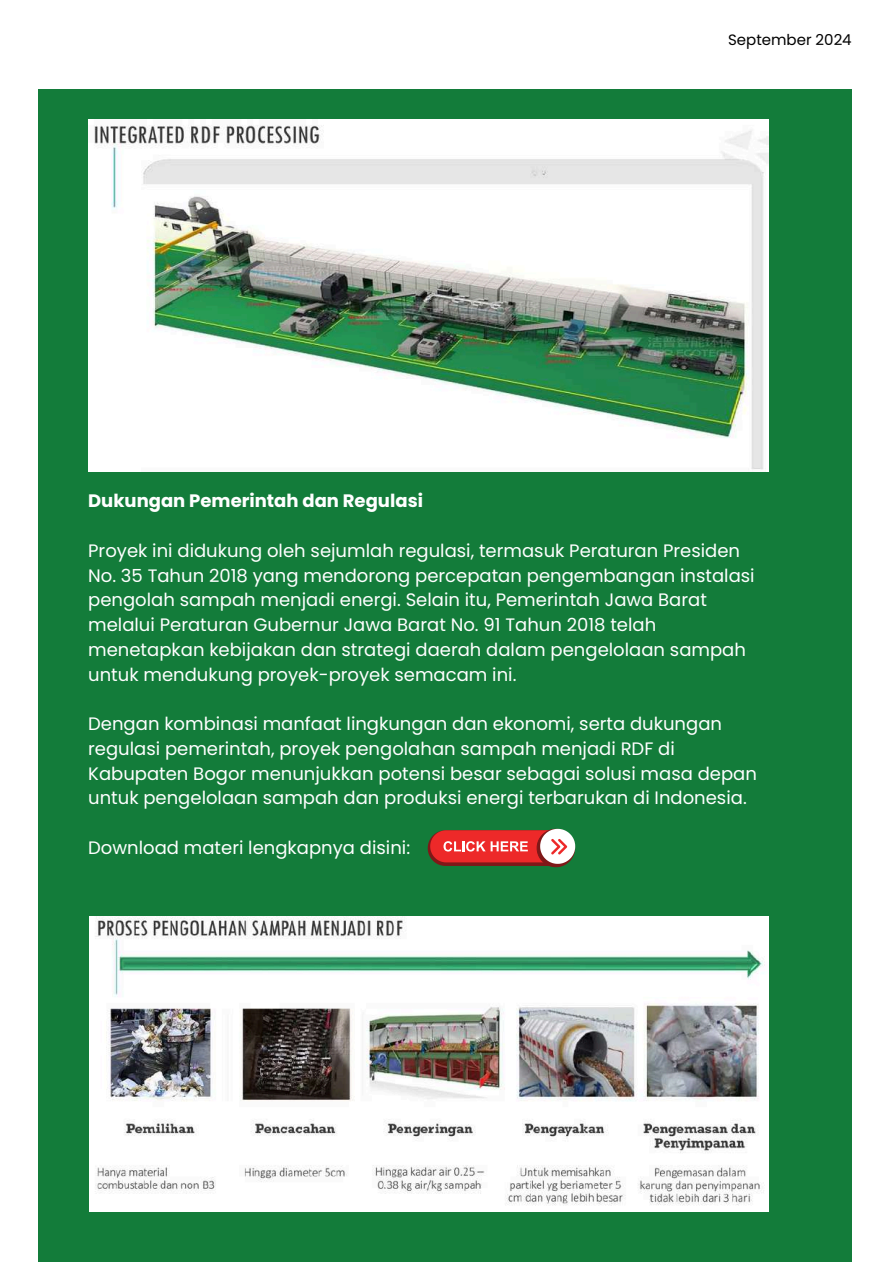
<style>
.page{position:relative;width:894px;height:1264px;background:#fff}
.page>*{position:absolute;margin:0;border:0;box-sizing:border-box;transform-origin:0 0}
.t1{font:18px/24.8px "Poppins";color:#fff}
.t2{font:700 18px "Poppins";color:#fff}
.t3{font:15px "Poppins";color:#000}
</style>
<div class="page">
<div style="left:38px;top:89px;width:813px;height:1172px;background:#137c3a"></div>
<img style="left:88px;top:119px;width:680px;height:352px">
<img style="left:89px;top:916px;width:679px;height:295px">
<svg style="left:427px;top:828px;width:148px;height:39px;background:#c85f57"></svg>
<p class="t3" style="left:727px;top:29px;width:125px">September 2024</p>
<p class="t2" style="left:88px;top:488px;width:336px">Dukungan Pemerintah dan Regulasi</p>
<p class="t1" style="left:88px;top:538px;width:667px">Proyek ini didukung oleh sejumlah regulasi, termasuk Peraturan Presiden No. 35 Tahun 2018 yang mendorong percepatan pengembangan instalasi pengolah sampah menjadi energi. Selain itu, Pemerintah Jawa Barat melalui Peraturan Gubernur Jawa Barat No. 91 Tahun 2018 telah menetapkan kebijakan dan strategi daerah dalam pengelolaan sampah untuk mendukung proyek-proyek semacam ini.</p>
<p class="t1" style="left:88px;top:711px;width:670px">Dengan kombinasi manfaat lingkungan dan ekonomi, serta dukungan regulasi pemerintah, proyek pengolahan sampah menjadi RDF di Kabupaten Bogor menunjukkan potensi besar sebagai solusi masa depan untuk pengelolaan sampah dan produksi energi terbarukan di Indonesia.</p>
<p class="t1" style="left:88px;top:835px;width:323px">Download materi lengkapnya disini:</p>
</div>
